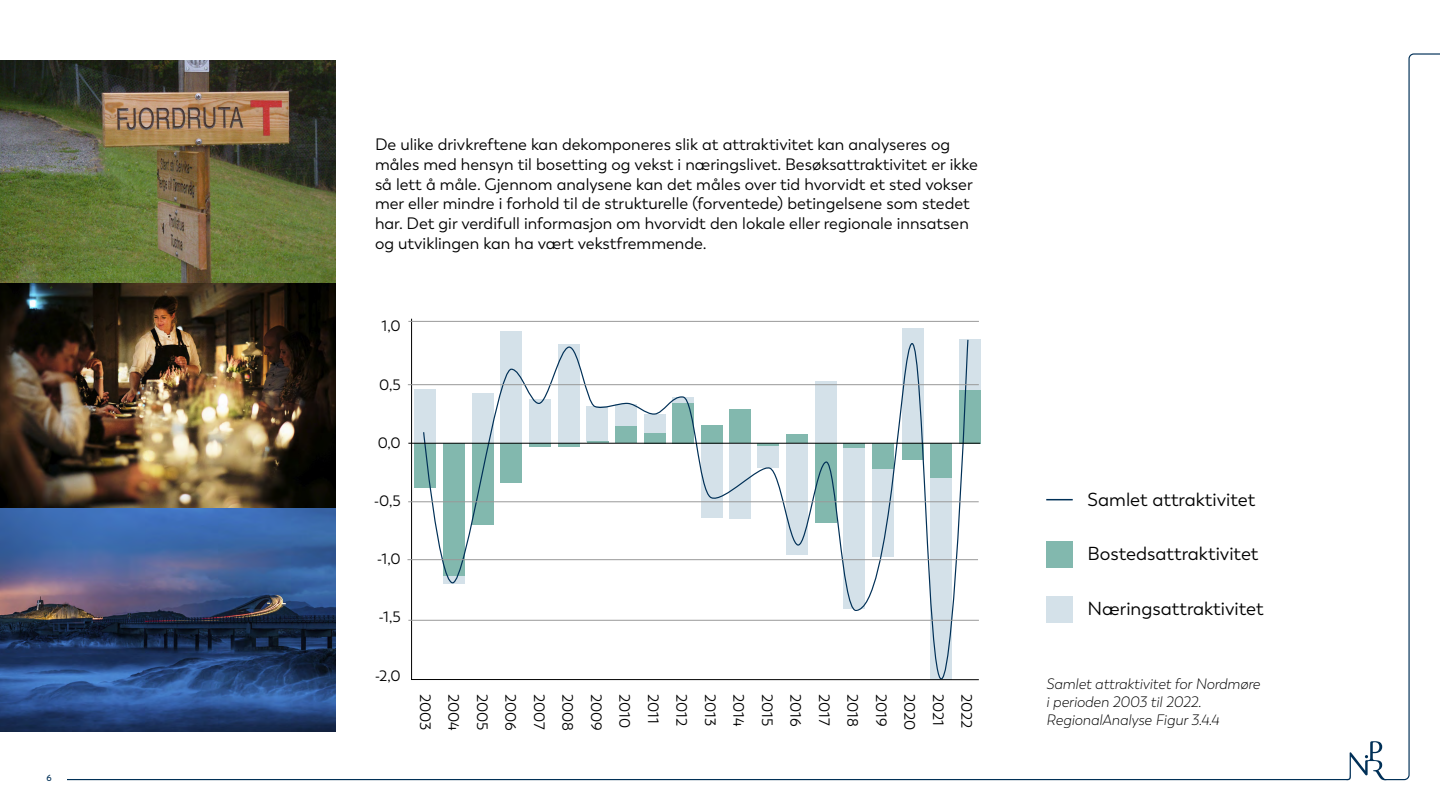
<style>
.page{position:relative;width:1440px;height:810px;background:#fff}
.page>*{position:absolute;margin:0;border:0;box-sizing:border-box;transform-origin:0 0}
.t1{font:18.75px "Boston";color:#000}
.t2{font:16.5px/19.8px "Boston";color:#000}
.t3{font:15px "Boston";color:#000}
.t4{font:italic 300 15px/18px "Boston";color:#000}
.t5{font:600 9px "Boston";color:#003057}
</style>
<div class="page">
<svg style="left:1346px;top:53px;width:94px;height:728px"></svg>
<hr style="left:68px;top:779px;width:1280px;height:1px;background:#003057">
<img style="left:0;top:508px;width:336px;height:223px">
<img style="left:0;top:60px;width:336px;height:224px">
<div style="left:1046px;top:541px;width:26px;height:26px;background:#82b8ae"></div>
<div style="left:1046px;top:597px;width:26px;height:26px;background:#d4e1e9"></div>
<svg style="left:1046px;top:499px;width:27px;height:1px"></svg>
<div style="left:959px;top:339px;width:21px;height:51px;background:#d4e1e9"></div>
<div style="left:959px;top:390px;width:21px;height:53px;background:#82b8ae"></div>
<svg style="left:411px;top:318px;width:568px;height:362px"></svg>
<hr style="left:408px;top:443px;width:572px;height:1px;background:#000">
<hr style="left:407px;top:560px;width:571px;height:1px;background:#999">
<hr style="left:408px;top:502px;width:571px;height:1px;background:#999">
<hr style="left:408px;top:620px;width:571px;height:1px;background:#999">
<hr style="left:408px;top:385px;width:571px;height:1px;background:#999">
<hr style="left:408px;top:321px;width:571px;height:1px;background:#999">
<img style="left:0;top:284px;width:336px;height:224px">
<p class="t5" style="left:46px;top:772px;width:7px">6</p>
<p class="t2" style="left:375px;top:135px;width:604px">De ulike drivkreftene kan dekomponeres slik at attraktivitet kan analyseres og måles med hensyn til bosetting og vekst i næringslivet. Besøksattraktivitet er ikke så lett å måle. Gjennom analysene kan det måles over tid hvorvidt et sted vokser mer eller mindre i forhold til de strukturelle (forventede) betingelsene som stedet har. Det gir verdifull informasjon om hvorvidt den lokale eller regionale innsatsen og utviklingen kan ha vært vekstfremmende.</p>
<p class="t3" style="left:382px;top:317px;width:20px">1,0</p>
<p class="t3" style="left:379px;top:376px;width:23px">0,5</p>
<p class="t3" style="left:378px;top:434px;width:24px">0,0</p>
<p class="t3" style="left:374px;top:492px;width:28px">-0,5</p>
<p class="t3" style="left:377px;top:550px;width:25px">-1,0</p>
<p class="t3" style="left:378px;top:608px;width:24px">-1,5</p>
<p class="t3" style="left:375px;top:667px;width:27px">-2,0</p>
<p class="t3" style="left:434px;top:694px;width:38px;rotate:90deg">2003</p>
<p class="t3" style="left:463px;top:694px;width:39px;rotate:90deg">2004</p>
<p class="t3" style="left:491px;top:694px;width:38px;rotate:90deg">2005</p>
<p class="t3" style="left:520px;top:694px;width:39px;rotate:90deg">2006</p>
<p class="t3" style="left:548px;top:694px;width:37px;rotate:90deg">2007</p>
<p class="t3" style="left:577px;top:694px;width:39px;rotate:90deg">2008</p>
<p class="t3" style="left:605px;top:694px;width:39px;rotate:90deg">2009</p>
<p class="t3" style="left:634px;top:694px;width:36px;rotate:90deg">2010</p>
<p class="t3" style="left:662px;top:694px;width:31px;rotate:90deg">2011</p>
<p class="t3" style="left:691px;top:694px;width:34px;rotate:90deg">2012</p>
<p class="t3" style="left:719px;top:694px;width:34px;rotate:90deg">2013</p>
<p class="t3" style="left:748px;top:694px;width:34px;rotate:90deg">2014</p>
<p class="t3" style="left:776px;top:694px;width:34px;rotate:90deg">2015</p>
<p class="t3" style="left:805px;top:694px;width:34px;rotate:90deg">2016</p>
<p class="t3" style="left:833px;top:694px;width:33px;rotate:90deg">2017</p>
<p class="t3" style="left:862px;top:694px;width:34px;rotate:90deg">2018</p>
<p class="t3" style="left:890px;top:694px;width:34px;rotate:90deg">2019</p>
<p class="t3" style="left:919px;top:694px;width:38px;rotate:90deg">2020</p>
<p class="t3" style="left:947px;top:694px;width:34px;rotate:90deg">2021</p>
<p class="t3" style="left:976px;top:694px;width:36px;rotate:90deg">2022</p>
<p class="t1" style="left:1088px;top:489px;width:169px">Samlet attraktivitet</p>
<p class="t1" style="left:1087px;top:542px;width:172px">Bostedsattraktivitet</p>
<p class="t1" style="left:1087px;top:598px;width:178px">Næringsattraktivitet</p>
<p class="t4" style="left:1046px;top:675px;width:215px">Samlet attraktivitet for Nordmøre i perioden 2003 til 2022.<br>RegionalAnalyse Figur 3.4.4</p>
</div>
